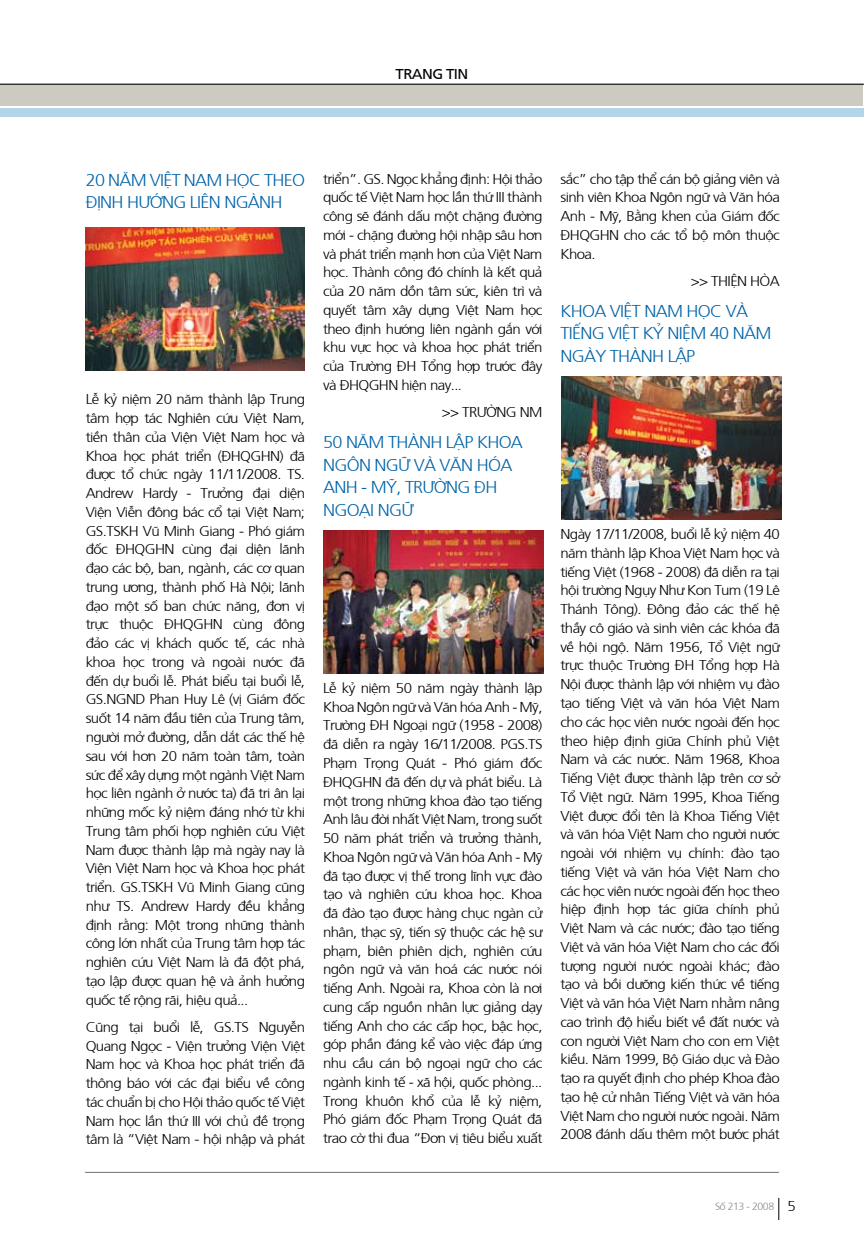
<style>
.page{position:relative;width:864px;height:1242px;background:#fff}
.page>*{position:absolute;margin:0;border:0;box-sizing:border-box;transform-origin:0 0}
.t1{font:300 17.1px/22.5px "Frutiger";letter-spacing:-.04em;color:#0063a8;scale:1.05 1}
.t2{font:300 14.25px/18.8px "Frutiger";letter-spacing:-.04em;color:#000;text-align:justify;scale:1.05 1}
.t3{font:14.25px "Frutiger";letter-spacing:-.04em;color:#000;scale:1.05 1}
.t4{font:300 10.5px "Frutiger";letter-spacing:-.04em;color:#828b92}
.s1{font-size:14.25px;color:#000}
</style>
<div class="page">
<div style="left:0;top:83px;width:861px;height:23px;background:#cccac1"></div>
<div style="left:0;top:108px;width:863px;height:9px;background:#b3d5e7"></div>
<img style="left:85px;top:228px;width:219px;height:143px">
<img style="left:323px;top:530px;width:220px;height:143px">
<img style="left:561px;top:377px;width:220px;height:143px">
<hr style="left:0;top:84px;width:863px;height:1px;background:#0d0c0d">
<hr style="left:85px;top:1172px;width:693px;height:1px;background:#6d6f71">
<svg style="left:778px;top:1198px;width:1px;height:22px"></svg>
<p class="t3" style="left:395px;top:64px;width:71px">TRANG TIN</p>
<p class="t1" style="left:86px;top:167px;width:210px">20 năm Việt Nam học theo định hướng liênngành</p>
<p class="t2" style="left:86px;top:389px;width:210px">Lễ kỷ niệm 20 năm thành lập Trung tâm hợp tác Nghiên cứu Việt Nam, tiền thân của Viện Việt Nam học và Khoa học phát triển (ĐHQGHN) đã được tổ chức ngày 11/11/2008. TS.<br>Andrew Hardy - Trưởng đại diện Viện Viễn đông bác cổ tại Việt Nam; GS.TSKH Vũ Minh Giang - Phó giám đốc ĐHQGHN cùng đại diện lãnh đạo các bộ, ban, ngành, các cơ quan trung ương, thành phố Hà Nội; lãnh đạo một số ban chức năng, đơn vị trực thuộc ĐHQGHN cùng đông đảo các vị khách quốc tế, các nhà khoa học trong và ngoài nước đã đến dự buổi lễ. Phát biểu tại buổi lễ, GS.NGND Phan Huy Lê (vị Giám đốc suốt 14 năm đầu tiên của Trung tâm, người mở đường, dẫn dắt các thế hệ sau với hơn 20 năm toàn tâm, toàn sức để xây dựng một ngành Việt Nam học liên ngành ở nước ta) đã tri ân lại những mốc kỷ niệm đáng nhớ từ khi Trung tâm phối hợp nghiên cứu Việt Nam được thành lập mà ngày nay là Viện Việt Nam học và Khoa học phát triển. GS.TSKH Vũ Minh Giang cũng như TS. Andrew Hardy đều khẳng định rằng: Một trong những thành công lớn nhất của Trung tâm hợp tác nghiên cứu Việt Nam là đã đột phá, tạo lập được quan hệ và ảnh hưởng quốc tế rộng rãi, hiệu quả...</p>
<p class="t2" style="left:86px;top:1016px;width:210px">Cũng tại buổi lễ, GS.TS Nguyễn Quang Ngọc - Viện trưởng Viện Việt Nam học và Khoa học phát triển đã thông báo với các đại biểu về công tác chuẩn bị cho Hội thảo quốc tế Việt Nam học lần thứ III với chủ đề trọng tâm là “Việt Nam - hội nhập và phát</p>
<p class="t2" style="left:323px;top:168px;width:210px">triển”. GS. Ngọc khẳng định: Hội thảo quốc tế Việt Nam học lần thứ III thành công sẽ đánh dấu một chặng đường mới - chặng đường hội nhập sâu hơn và phát triển mạnh hơn của Việt Nam học. Thành công đó chính là kết quả của 20 năm dồn tâm sức, kiên trì và quyết tâm xây dựng Việt Nam học theo định hướng liên ngành gắn với khu vực học và khoa học phát triển của Trường ĐH Tổng hợp trước đây và ĐHQGHN hiện nay...</p>
<p class="t2" style="left:441px;top:402px;width:97px">&gt;&gt; Trường NM</p>
<p class="t1" style="left:323px;top:430px;width:189px">50 năm thành lập Khoa<br>Ngôn ngữ và Văn hóa<br>Anh - Mỹ, Trường ĐH<br>Ngoại ngữ</p>
<p class="t2" style="left:323px;top:677px;width:210px">Lễ kỷ niệm 50 năm ngày thành lập Khoa Ngôn ngữ và Văn hóa Anh - Mỹ, Trường ĐH Ngoại ngữ (1958 - 2008) đã diễn ra ngày 16/11/2008. PGS.TS Phạm Trọng Quát - Phó giám đốc ĐHQGHN đã đến dự và phát biểu. Là một trong những khoa đào tạo tiếng Anh lâu đời nhất Việt Nam, trong suốt 50 năm phát triển và trưởng thành, Khoa Ngôn ngữ và Văn hóa Anh - Mỹ đã tạo được vị thế trong lĩnh vực đào tạo và nghiên cứu khoa học. Khoa đã đào tạo được hàng chục ngàn cử nhân, thạc sỹ, tiến sỹ thuộc các hệ sư phạm, biên phiên dịch, nghiên cứu ngôn ngữ và văn hoá các nước nói tiếng Anh. Ngoài ra, Khoa còn là nơi cung cấp nguồn nhân lực giảng dạy tiếng Anh cho các cấp học, bậc học, góp phần đáng kể vào việc đáp ứng nhu cầu cán bộ ngoại ngữ cho các ngành kinh tế - xã hội, quốc phòng...<br>Trong khuôn khổ của lễ kỷ niệm, Phó giám đốc Phạm Trọng Quát đã trao cờ thi đua “Đơn vị tiêu biểu xuất</p>
<p class="t2" style="left:560px;top:168px;width:210px">sắc” cho tập thể cán bộ giảng viên và sinh viên Khoa Ngôn ngữ và Văn hóa Anh - Mỹ, Bằng khen của Giám đốc ĐHQGHN cho các tổ bộ môn thuộc Khoa.</p>
<p class="t2" style="left:690px;top:271px;width:84px">&gt;&gt; Thi ện Hòa</p>
<p class="t1" style="left:560px;top:298px;width:199px">Khoa Việt Nam học và<br>ti ếng Việt kỷ ni ệm 40 năm ngàythành lập</p>
<p class="t2" style="left:560px;top:524px;width:210px">Ngày 17/11/2008, buổi lễ kỷ niệm 40 năm thành lập Khoa Việt Nam học và tiếng Việt (1968 - 2008) đã diễn ra tại hội trường Ngụy Như Kon Tum (19 Lê Thánh Tông). Đông đảo các thế hệ thầy cô giáo và sinh viên các khóa đã về hội ngộ. Năm 1956, Tổ Việt ngữ trực thuộc Trường ĐH Tổng hợp Hà Nội được thành lập với nhiệm vụ đào tạo tiếng Việt và văn hóa Việt Nam cho các học viên nước ngoài đến học theo hiệp định giữa Chính phủ Việt Nam và các nước. Năm 1968, Khoa Tiếng Việt được thành lập trên cơ sở Tổ Việt ngữ. Năm 1995, Khoa Tiếng Việt được đổi tên là Khoa Tiếng Việt và văn hóa Việt Nam cho người nước ngoài với nhiệm vụ chính: đào tạo tiếng Việt và văn hóa Việt Nam cho các học viên nước ngoài đến học theo hiệp định hợp tác giữa chính phủ Việt Nam và các nước; đào tạo tiếng Việt và văn hóa Việt Nam cho các đối tượng người nước ngoài khác; đào tạo và bồi dưỡng kiến thức về tiếng Việt và văn hóa Việt Nam nhằm nâng cao trình độ hiểu biết về đất nước và con người Việt Nam cho con em Việt kiều. Năm 1999, Bộ Giáo dục và Đào tạo ra quyết định cho phép Khoa đào tạo hệ cử nhân Tiếng Việt và văn hóa Việt Nam cho người nước ngoài. Năm 2008 đánh dấu thêm một bước phát</p>
<p class="t4" style="left:714px;top:1198px;width:82px">Số 213 - 2008 <span class="s1">5</span></p>
</div>
